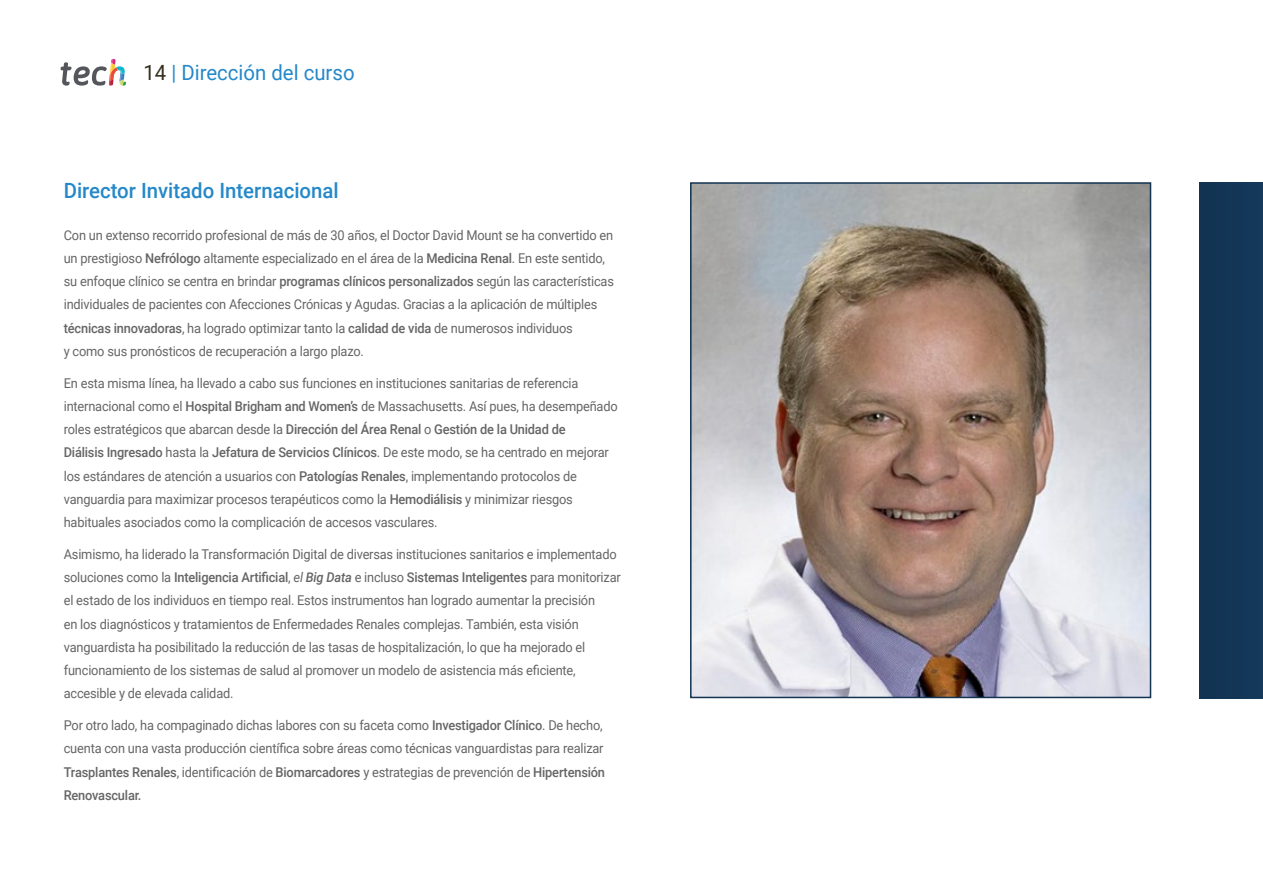
<style>
.page{position:relative;width:1263px;height:893px;background:#fff}
.page>*{position:absolute;margin:0;border:0;box-sizing:border-box;transform-origin:0 0}
.t1{font:500 21px "Roboto";color:#2488c9}
.t2{font:21px "Roboto";color:#2488c9}
.t3{font:13.5px/23.2px "Roboto";letter-spacing:-.015em;color:#656565;scale:.95 1}
.s1{color:#312e20}
.s2{font-weight:500}
.s3{font-style:italic}
.s4{font-weight:500;font-style:italic}
</style>
<div class="page">
<div style="left:1199px;top:182px;width:64px;height:516px;background:#133556"></div>
<img style="left:693px;top:185px;width:455px;height:510px">
<div style="left:690px;top:182px;width:461px;height:516px;border:2px solid #123352"></div>
<svg style="left:61px;top:59px;width:65px;height:27px"></svg>
<h1 class="t2" style="left:144px;top:57px;width:213px"><span class="s1">14</span> | Dirección del curso</h1>
<h1 class="t1" style="left:64px;top:176px;width:276px">Director Invitado Internacional</h1>
<p class="t3" style="left:64px;top:223px;width:581px">Con un extenso recorrido profesional de más de 30 años, el Doctor David Mount se ha convertido en un prestigioso <span class="s2">Nefrólogo</span> altamente especializado en el área de la <span class="s2">Medicina Renal</span>. En este sentido, su enfoque clínico se centra en brindar <span class="s2">programas clínicos personalizados</span> según las características individuales de pacientes con Afecciones Crónicas y Agudas. Gracias a la aplicación de múltiples <span class="s2">técnicas innovadoras</span>, ha logrado optimizar tanto la <span class="s2">calidad de vida</span> de numerosos individuos<br>y como sus pronósticos de recuperación a largo plazo.</p>
<p class="t3" style="left:64px;top:371px;width:585px">En esta misma línea, ha llevado a cabo sus funciones en instituciones sanitarias de referencia internacional como el <span class="s2">Hospital Brigham and Women’s</span> de Massachusetts. Así pues, ha desempeñado roles estratégicos que abarcan desde la <span class="s2">Dirección del Área Renal</span> o <span class="s2">Gestión de la Unidad de<br>Diálisis Ingresado</span> hasta la <span class="s2">Jefatura de Servicios Clínicos</span>. De este modo, se ha centrado en mejorar los estándares de atención a usuarios con <span class="s2">Patologías Renales</span>, implementando protocolos de vanguardia para maximizar procesos terapéuticos como la <span class="s2">Hemodiálisis</span> y minimizar riesgos habituales asociados como la complicación de accesos vasculares.</p>
<p class="t3" style="left:64px;top:542px;width:588px">Asimismo, ha liderado la Transformación Digital de diversas instituciones sanitarios e implementado soluciones como la <span class="s2">Inteligencia Artificial</span>, <span class="s3">el</span> <span class="s4">Big Data</span> e incluso <span class="s2">Sistemas Inteligentes</span> para monitorizar el estado de los individuos en tiempo real. Estos instrumentos han logrado aumentar la precisión<br>en los diagnósticos y tratamientos de Enfermedades Renales complejas. También, esta visión vanguardista ha posibilitado la reducción de las tasas de hospitalización, lo que ha mejorado el funcionamiento de los sistemas de salud al promover un modelo de asistencia más eficiente, accesible y de elevada calidad.</p>
<p class="t3" style="left:64px;top:713px;width:571px">Por otro lado, ha compaginado dichas labores con su faceta como <span class="s2">Investigador Clínico</span>. De hecho, cuenta con una vasta producción científica sobre áreas como técnicas vanguardistas para realizar <span class="s2">Trasplantes Renales</span>, identificación de <span class="s2">Biomarcadores</span> y estrategias de prevención de <span class="s2">Hipertensión Renovascular.</span></p>
</div>
